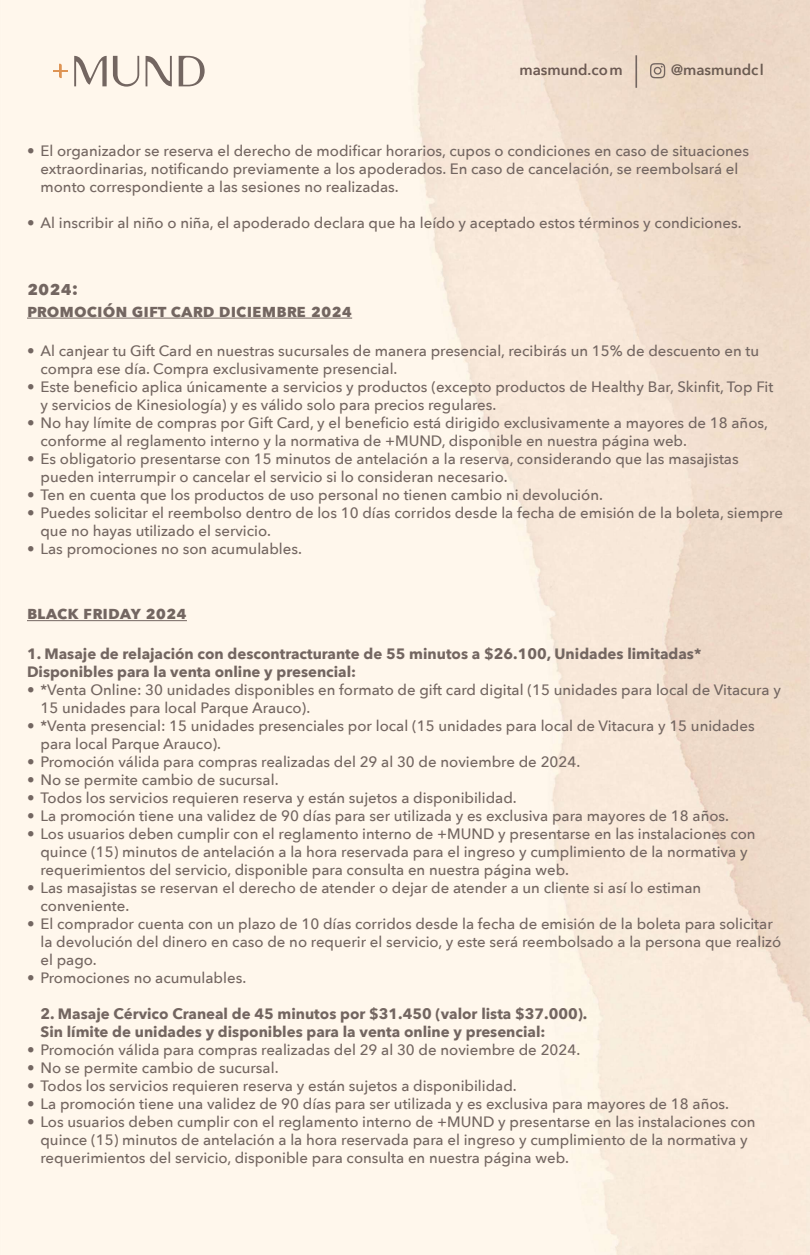
<style>
.page{position:relative;width:810px;height:1255px;background:#fff}
.page>*{position:absolute;margin:0;border:0;box-sizing:border-box;transform-origin:0 0}
.t1{font:700 19.5px "Avenir Next";color:#736661}
.t2{font:700 18px "Avenir Next";color:#736661}
.t3{font:500 15px/18px "Avenir Next";color:#736661}
.t4{font:700 15px/18px "Avenir Next";color:#736661}
.t5{font:600 14.92px "Avenir Next";color:#6b5952}
.t6{font:600 14.92px "Avenir Next";color:#6b5c52}
</style>
<div class="page">
<img style="left:0;top:0;width:810px;height:1254px">
<svg style="left:113px;top:56px;width:26px;height:31px"></svg>
<svg style="left:179px;top:56px;width:26px;height:30px"></svg>
<svg style="left:74px;top:56px;width:33px;height:30px"></svg>
<svg style="left:146px;top:56px;width:26px;height:30px"></svg>
<svg style="left:53px;top:64px;width:14px;height:14px"></svg>
<hr style="left:635px;top:55px;width:2px;height:33px;background:#736661">
<svg style="left:650px;top:63px;width:15px;height:15px"></svg>
<hr style="left:27px;top:317px;width:325px;height:1px;background:#736661">
<hr style="left:27px;top:620px;width:160px;height:1px;background:#736661">
<p class="t5" style="left:519px;top:57px;width:105px">masmund.com</p>
<p class="t6" style="left:671px;top:57px;width:94px">@masmundcl</p>
<p class="t3" style="left:40px;top:142px;width:710px;text-indent:-14px">• El organizador se reserva el derecho de modificar horarios, cupos o condiciones en caso de situaciones extraordinarias, notificando previamente a los apoderados. En caso de cancelación, se reembolsará el monto correspondiente a las sesiones no realizadas.</p>
<p class="t3" style="left:27px;top:214px;width:716px">• Al inscribir al niño o niña, el apoderado declara que ha leído y aceptado estos términos y condiciones.</p>
<h1 class="t1" style="left:27px;top:271px;width:53px">2024:</h1>
<p class="t2" style="left:27px;top:295px;width:327px">PROMOCIÓN GIFT CARD DICIEMBRE 2024</p>
<p class="t3" style="left:40px;top:341px;width:720px;text-indent:-14px">• Al canjear tu Gift Card en nuestras sucursales de manera presencial, recibirás un 15% de descuento en tu compra ese día. Compra exclusivamente presencial.</p>
<p class="t3" style="left:40px;top:377px;width:734px;text-indent:-14px">• Este beneficio aplica únicamente a servicios y productos (excepto productos de Healthy Bar, Skinfit, Top Fit y servicios de Kinesiología) y es válido solo para precios regulares.</p>
<p class="t3" style="left:40px;top:413px;width:729px;text-indent:-14px">• No hay límite de compras por Gift Card, y el beneficio está dirigido exclusivamente a mayores de 18 años, conforme al reglamento interno y la normativa de +MUND, disponible en nuestra página web.</p>
<p class="t3" style="left:40px;top:449px;width:700px;text-indent:-14px">• Es obligatorio presentarse con 15 minutos de antelación a la reserva, considerando que las masajistas pueden interrumpir o cancelar el servicio si lo consideran necesario.</p>
<p class="t3" style="left:27px;top:485px;width:577px">• Ten en cuenta que los productos de uso personal no tienen cambio ni devolución.</p>
<p class="t3" style="left:40px;top:503px;width:744px;text-indent:-14px">• Puedes solicitar el reembolso dentro de los 10 días corridos desde la fecha de emisión de la boleta, siempre que no hayas utilizado el servicio.</p>
<p class="t3" style="left:27px;top:539px;width:277px">• Las promociones no son acumulables.</p>
<p class="t2" style="left:27px;top:597px;width:161px">Black Fri day 2024</p>
<p class="t4" style="left:27px;top:644px;width:676px">1. Masaje de relajación con descontracturante de 55 minutos a $26.100, Unidades limitadas*<br>Disponibles para la venta online y presencial:</p>
<p class="t3" style="left:40px;top:680px;width:742px;text-indent:-14px">• *Venta Online: 30 unidades disponibles en formato de gift card digital (15 unidades para local de Vitacura y<br>15 unidades para local Parque Arauco).</p>
<p class="t3" style="left:40px;top:716px;width:716px;text-indent:-14px">• *Venta presencial: 15 unidades presenciales por local (15 unidades para local de Vitacura y 15 unidades para local Parque Arauco).</p>
<p class="t3" style="left:27px;top:752px;width:555px">• Promoción válida para compras realizadas del 29 al 30 de noviembre de 2024.</p>
<p class="t3" style="left:27px;top:770px;width:253px">• No se permite cambio de sucursal.</p>
<p class="t3" style="left:27px;top:788px;width:491px">• Todos los servicios requieren reserva y están sujetos a disponibilidad.</p>
<p class="t3" style="left:27px;top:806px;width:704px">• La promoción tiene una validez de 90 días para ser utilizada y es exclusiva para mayores de 18 años.</p>
<p class="t3" style="left:40px;top:824px;width:717px;text-indent:-14px">• Los usuarios deben cumplir con el reglamento interno de +MUND y presentarse en las instalaciones con quince (15) minutos de antelación a la hora reservada para el ingreso y cumplimiento de la normativa y requerimientos del servicio, disponible para consulta en nuestra página web.</p>
<p class="t3" style="left:40px;top:878px;width:662px;text-indent:-14px">• Las masajistas se reservan el derecho de atender o dejar de atender a un cliente si así lo estiman conveniente.</p>
<p class="t3" style="left:40px;top:914px;width:742px;text-indent:-14px">• El comprador cuenta con un plazo de 10 días corridos desde la fecha de emisión de la boleta para solicitar la devolución del dinero en caso de no requerir el servicio, y este será reembolsado a la persona que realizó el pago.</p>
<p class="t3" style="left:27px;top:968px;width:221px">• Promociones no acumulables.</p>
<p class="t4" style="left:40px;top:1004px;width:548px">2. Masaje Cérvico Craneal de 45 minutos por $31.450 (valor lista $37.000).<br>Sin límite de unidades y disponibles para la venta online y presencial:</p>
<p class="t3" style="left:27px;top:1040px;width:555px">• Promoción válida para compras realizadas del 29 al 30 de noviembre de 2024.</p>
<p class="t3" style="left:27px;top:1058px;width:253px">• No se permite cambio de sucursal.</p>
<p class="t3" style="left:27px;top:1076px;width:491px">• Todos los servicios requieren reserva y están sujetos a disponibilidad.</p>
<p class="t3" style="left:27px;top:1094px;width:704px">• La promoción tiene una validez de 90 días para ser utilizada y es exclusiva para mayores de 18 años.</p>
<p class="t3" style="left:41px;top:1112px;width:717px;text-indent:-14px">• Los usuarios deben cumplir con el reglamento interno de +MUND y presentarse en las instalaciones con quince (15) minutos de antelación a la hora reservada para el ingreso y cumplimiento de la normativa y requerimientos del servicio, disponible para consulta en nuestra página web.</p>
</div>
